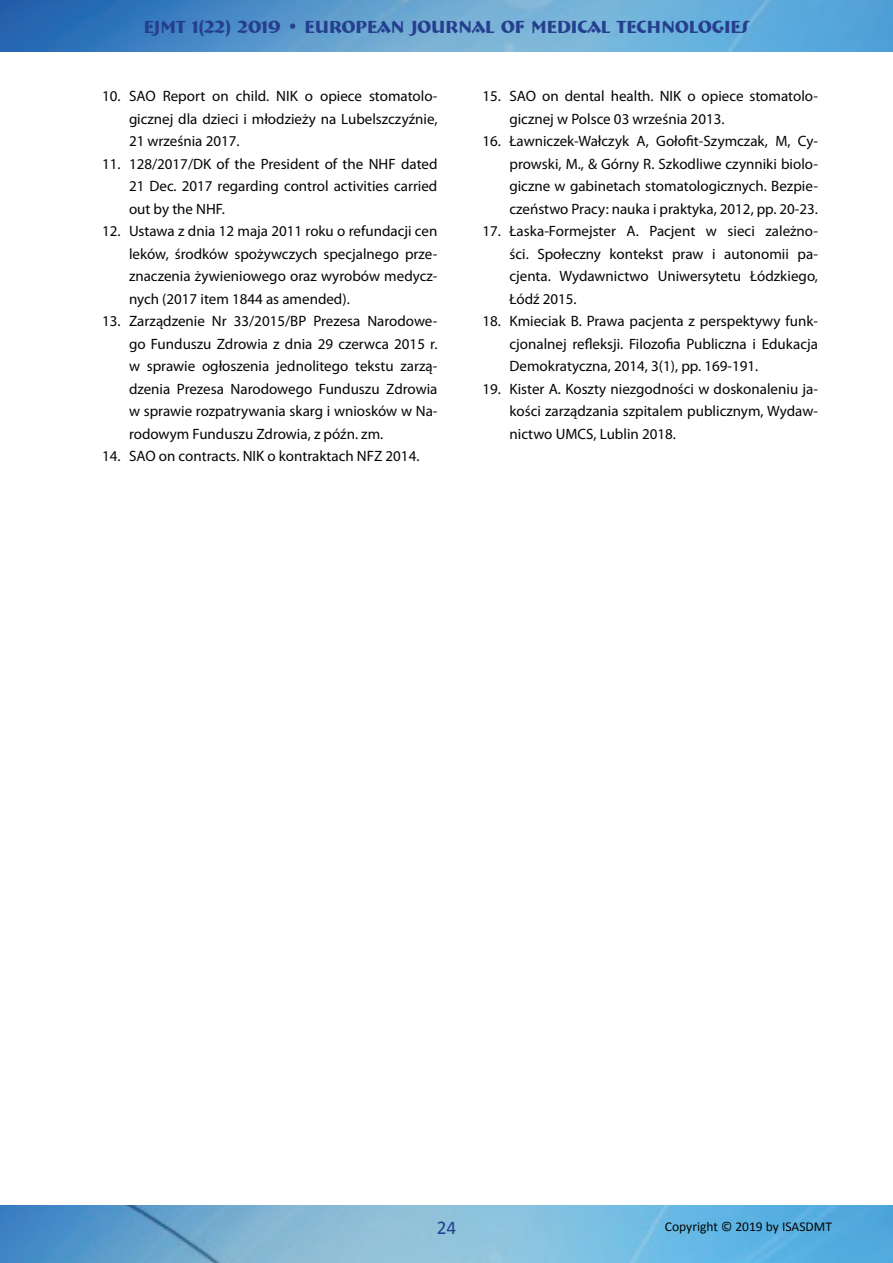
<style>
.page{position:relative;width:893px;height:1263px;background:#fff}
.page>*{position:absolute;margin:0;border:0;box-sizing:border-box;transform-origin:0 0}
.t1{font:19.5px "Calibri";color:#253f8e}
.t2{font:700 18px "Bremen BT";color:#253f8e}
.t3{font:15px/22.5px "Myriad Pro";color:#040503;text-align:justify}
.t4{font:13.5px "Calibri";color:#040503}
</style>
<div class="page">
<img style="left:0;top:0;width:893px;height:52px">
<img style="left:0;top:1205px;width:893px;height:58px">
<p class="t2" style="left:144px;top:15px;width:607px">EJMT 1(22) 2019 • EUROPEAN JOURNAL OF MEDICAL TECHNOLOGIES</p>
<p class="t3" style="left:129px;top:85px;width:310px;text-indent:-27px">10. SAO Report on child. NIK o opiece stomatolo&shy;gicznej dla dzieci i młodzieży na Lubelszczyźnie, 21 września 2017.</p>
<p class="t3" style="left:129px;top:152px;width:310px;text-indent:-27px">11. 128/2017/DK of the President of the NHF dated 21 Dec. 2017 regarding control activities carried out by the NHF.</p>
<p class="t3" style="left:129px;top:220px;width:310px;text-indent:-27px">12. Ustawa z dnia 12 maja 2011 roku o refundacji cen leków, środków spożywczych specjalnego prze&shy;znaczenia żywieniowego oraz wyrobów medycz&shy;nych (2017 item 1844 as amended).</p>
<p class="t3" style="left:129px;top:310px;width:310px;text-indent:-27px">13. Zarządzenie Nr 33/2015/BP Prezesa Narodowe&shy;go Funduszu Zdrowia z dnia 29 czerwca 2015 r. w sprawie ogłoszenia jednolitego tekstu zarzą&shy;dzenia Prezesa Narodowego Funduszu Zdrowia w sprawie rozpatrywania skarg i wniosków w Na&shy;rodowym Funduszu Zdrowia, z późn. zm.</p>
<p class="t3" style="left:102px;top:445px;width:319px">14. SAO on contracts. NIK o kontraktach NFZ 2014.</p>
<p class="t3" style="left:509px;top:85px;width:310px;text-indent:-27px">15. SAO on dental health. NIK o opiece stomatolo&shy;gicznej w Polsce 03 września 2013.</p>
<p class="t3" style="left:509px;top:130px;width:310px;text-indent:-27px">16. Ławniczek-Wałczyk A, Gołofit-Szymczak, M, Cy&shy;prowski, M., &amp; Górny R. Szkodliwe czynniki biolo&shy;giczne w gabinetach stomatologicznych. Bezpie&shy;czeństwo Pracy: nauka i praktyka, 2012, pp. 20-23.</p>
<p class="t3" style="left:509px;top:220px;width:310px;text-indent:-27px">17. Łaska-Formejster A. Pacjent w sieci zależno&shy;ści. Społeczny kontekst praw i autonomii pa&shy;cjenta. Wydawnictwo Uniwersytetu Łódzkiego, Łódź 2015.</p>
<p class="t3" style="left:509px;top:310px;width:310px;text-indent:-27px">18. Kmieciak B. Prawa pacjenta z perspektywy funk&shy;cjonalnej refleksji. Filozofia Publiczna i Edukacja Demokratyczna, 2014, 3(1), pp. 169-191.</p>
<p class="t3" style="left:509px;top:377px;width:310px;text-indent:-27px">19. Kister A. Koszty niezgodności w doskonaleniu ja&shy;kości zarządzania szpitalem publicznym, Wydaw&shy;nictwo UMCS, Lublin 2018.</p>
<h1 class="t1" style="left:437px;top:1215px;width:21px">24</h1>
<p class="t4" style="left:665px;top:1218px;width:169px">Copyright © 2019 by ISASDMT</p>
</div>
